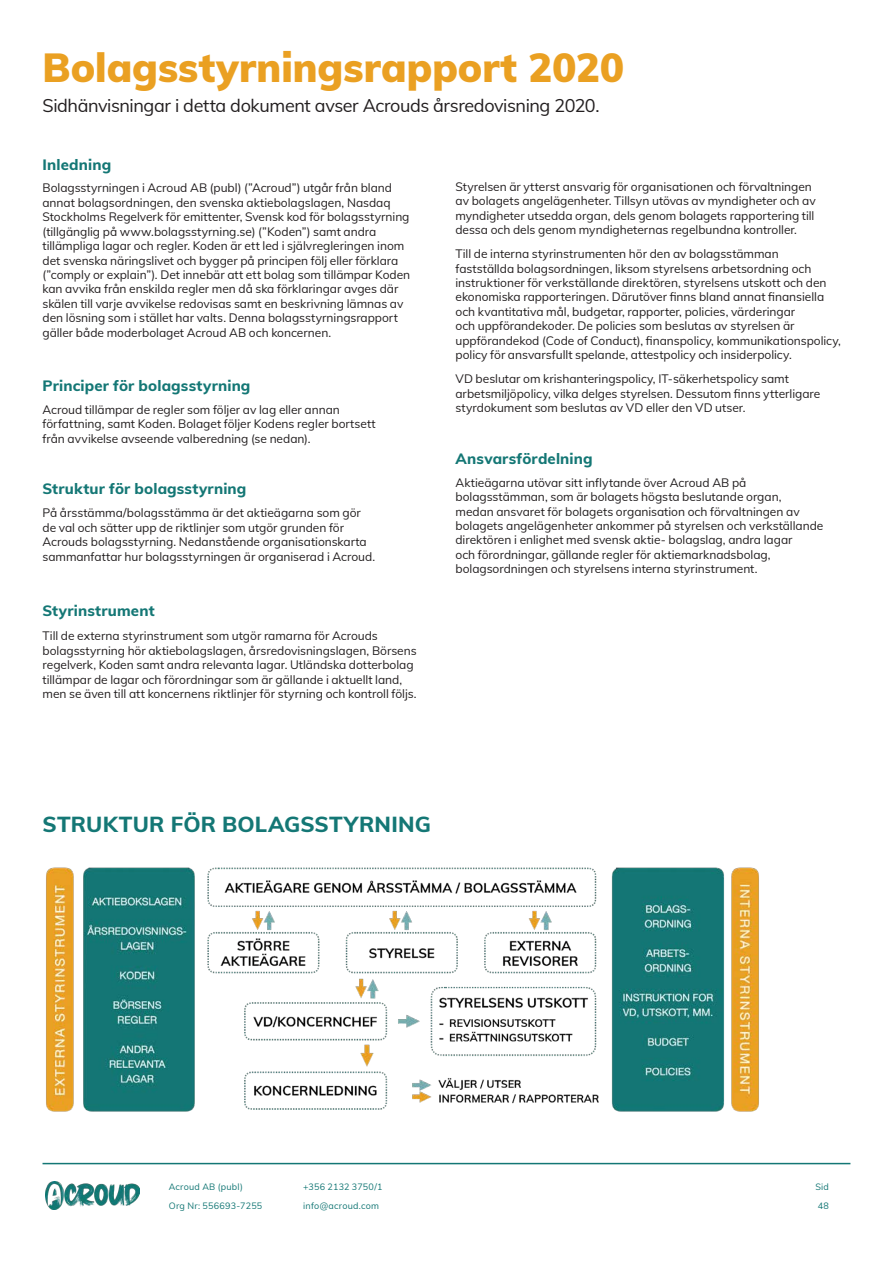
<style>
.page{position:relative;width:893px;height:1263px;background:#fff}
.page>*{position:absolute;margin:0;border:0;box-sizing:border-box;transform-origin:0 0}
.Chapter_Title{font:900 39.75px "Muli";color:#eaa022}
.Paragraph_Title{font:800 21.75px "Muli";letter-spacing:.01em;color:#147775}
.Preamble{font:18px "Muli";letter-spacing:-.025em;color:#231f20}
.Paragraph_Subtitle{font:800 15px "Muli";letter-spacing:.01em;color:#147775}
.t1{font:12px/14.4px "Muli";letter-spacing:-.005em;color:#231f20}
.t2{font:9px/18.8px "Muli";letter-spacing:.025em;color:#147775}
</style>
<div class="page">
<img style="left:45px;top:1181px;width:94px;height:28px">
<hr style="left:43px;top:1163px;width:807px;height:1px;background:#147775">
<img style="left:46px;top:867px;width:713px;height:245px">
<p class="Chapter_Title" style="left:43px;top:39px;width:583px">Bolagsstyrningsrapport 2020</p>
<p class="Preamble" style="left:43px;top:92px;width:559px">Sidhänvisningar i detta dokument avser Acrouds årsredovisning 2020.</p>
<p class="Paragraph_Subtitle" style="left:43px;top:153px;width:70px">Inledning</p>
<p class="t1" style="left:43px;top:180px;width:369px">Bolagsstyrningen i Acroud AB (publ) (”Acroud”) utgår från bland annat bolagsordningen, den svenska aktiebolagslagen, Nasdaq Stockholms Regelverk för emittenter, Svensk kod för bolagsstyrning (tillgänglig på www.bolagsstyrning.se) (”Koden”) samt andra tillämpliga lagar och regler. Koden är ett led i självregleringen inom det svenska näringslivet och bygger på principen följ eller förklara (”comply or explain”). Det innebär att ett bolag som tillämpar Koden kan avvika från enskilda regler men då ska förklaringar avges där skälen till varje avvikelse redovisas samt en beskrivning lämnas av den lösning som i stället har valts. Denna bolagsstyrningsrapport gäller både moderbolaget Acroud AB och koncernen.</p>
<p class="Paragraph_Subtitle" style="left:43px;top:374px;width:209px">Principer för bolagsstyrning</p>
<p class="t1" style="left:43px;top:402px;width:335px">Acroud tillämpar de regler som följer av lag eller annan författning, samt Koden. Bolaget följer Kodens regler bortsett från avvikelse avseende valberedning (se nedan).</p>
<p class="Paragraph_Subtitle" style="left:43px;top:478px;width:205px">Struktur för bolagsstyrning</p>
<p class="t1" style="left:43px;top:505px;width:334px">På årsstämma/bolagsstämma är det aktieägarna som gör de val och sätter upp de riktlinjer som utgör grunden för Acrouds bolagsstyrning. Nedanstående organisationskarta sammanfattar hur bolagsstyrningen är organiserad i Acroud.</p>
<p class="Paragraph_Subtitle" style="left:43px;top:600px;width:114px">Styrinstrument</p>
<p class="t1" style="left:43px;top:628px;width:376px">Till de externa styrinstrument som utgör ramarna för Acrouds bolagsstyrning hör aktiebolagslagen, årsredovisningslagen, Börsens regelverk, Koden samt andra relevanta lagar. Utländska dotterbolag tillämpar de lagar och förordningar som är gällande i aktuellt land, men se även till att koncernens riktlinjer för styrning och kontroll följs.</p>
<p class="t1" style="left:455px;top:179px;width:362px">Styrelsen är ytterst ansvarig för organisationen och förvaltningen av bolagets angelägenheter. Tillsyn utövas av myndigheter och av myndigheter utsedda organ, dels genom bolagets rapportering till dessa och dels genom myndigheternas regelbundna kontroller.</p>
<p class="t1" style="left:455px;top:246px;width:387px">Till de interna styrinstrumenten hör den av bolagsstämman<br>fastställda bolagsordningen, liksom styrelsens arbetsordning och instruktioner för verkställande direktören, styrelsens utskott och den ekonomiska rapporteringen. Därutöver finns bland annat finansiella och kvantitativa mål, budgetar, rapporter, policies, värderingar<br>och uppförandekoder. De policies som beslutas av styrelsen är uppförandekod (Code of Conduct), finanspolicy, kommunikationspolicy, policy för ansvarsfullt spelande, attestpolicy och insiderpolicy.</p>
<p class="t1" style="left:455px;top:371px;width:366px">VD beslutar om krishanteringspolicy, IT-säkerhetspolicy samt arbetsmiljöpolicy, vilka delges styrelsen. Dessutom finns ytterligare styrdokument som beslutas av VD eller den VD utser.</p>
<p class="Paragraph_Subtitle" style="left:455px;top:447px;width:139px">Ansvarsfördelning</p>
<p class="t1" style="left:455px;top:475px;width:369px">Aktieägarna utövar sitt inflytande över Acroud AB på bolagsstämman, som är bolagets högsta beslutande organ,<br>medan ansvaret för bolagets organisation och förvaltningen av bolagets angelägenheter ankommer på styrelsen och verkställande direktören i enlighet med svensk aktie- bolagslag, andra lagar<br>och förordningar, gällande regler för aktiemarknadsbolag, bolagsordningen och styrelsens interna styrinstrument.</p>
<p class="Paragraph_Title" style="left:43px;top:808px;width:390px">STRUKTUR FÖR BOLAGSSTYRNING</p>
<p class="t2" style="left:169px;top:1177px;width:95px">Acroud AB (publ)<br>Org Nr: 556693-7255</p>
<p class="t2" style="left:303px;top:1177px;width:81px">+356 2132 3750/1 info@acroud.com</p>
<p class="t2" style="left:815px;top:1177px;width:15px">Sid<br>48</p>
</div>
